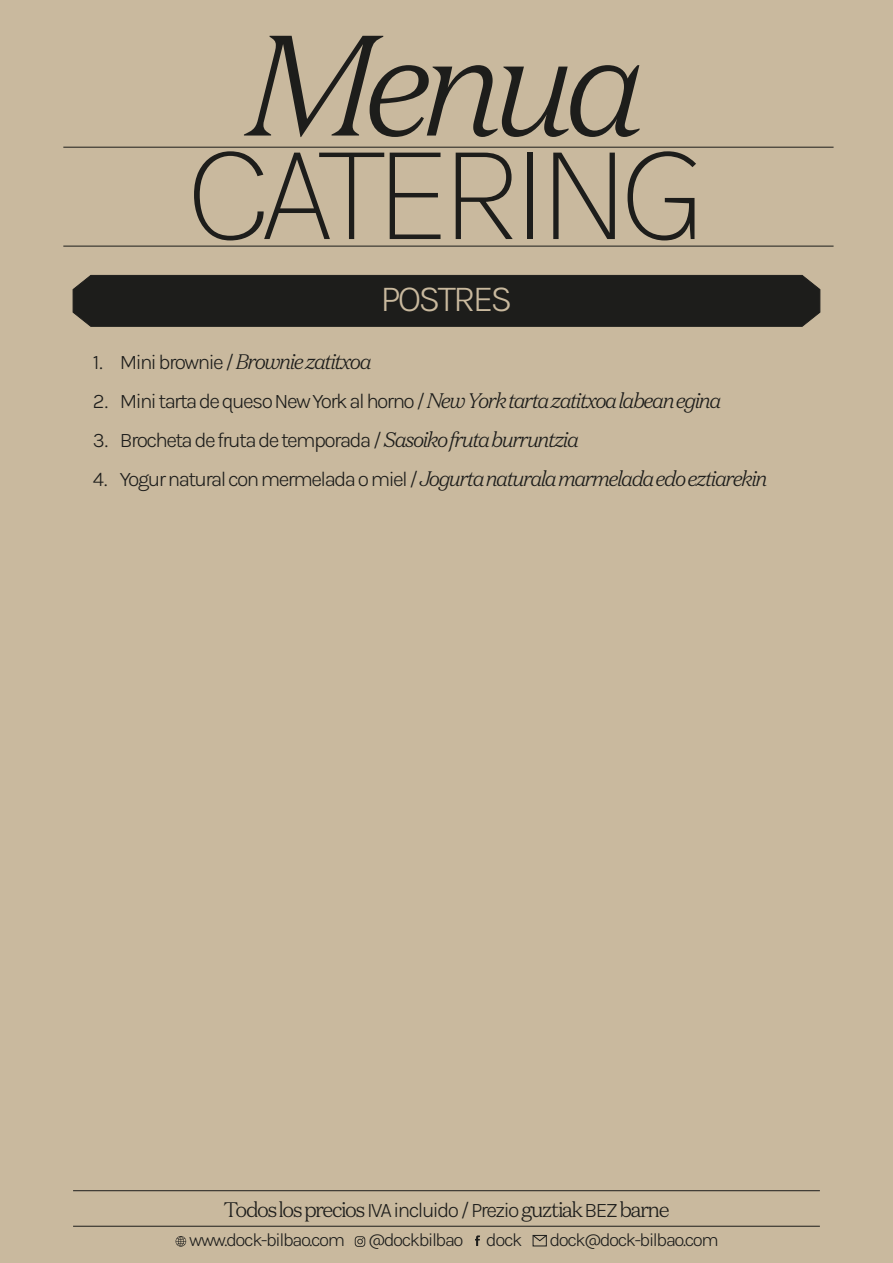
<style>
.page{position:relative;width:893px;height:1263px;background:#c9b99e}
.page>*{position:absolute;margin:0;border:0;box-sizing:border-box;transform-origin:0 0}
.t1{font:200 142.5px "Karla";letter-spacing:-.075em;color:#1d1d1b}
.t2{font:italic 300 142.5px "Domaine Text";letter-spacing:-.075em;color:#1d1d1b}
.t3{font:300 37.5px "Karla";letter-spacing:-.075em;color:#c9b99e}
.t4{font:300 21px "Karla";letter-spacing:-.075em;color:#1d1d1b}
.t5{font:italic 300 21px "Domaine Text";letter-spacing:-.075em;color:#1d1d1b}
.t6{font:300 21px "Domaine Text";letter-spacing:-.075em;color:#1d1d1b}
.t7{font:300 18.6px "Karla";letter-spacing:-.075em;color:#1d1d1b}
.s1{font-family:"Karla";font-style:normal}
.s2{font-family:"Domaine Text";font-style:italic}
.s3{font-family:"Karla"}
</style>
<div class="page">
<hr style="left:63px;top:246px;width:771px;height:1px;background:#1d1d1b">
<hr style="left:63px;top:147px;width:771px;height:1px;background:#1d1d1b">
<div style="left:72px;top:274px;width:749px;height:53px;background:#1d1d1b"></div>
<hr style="left:73px;top:1190px;width:747px;height:1px;background:#1d1d1b">
<hr style="left:73px;top:1226px;width:747px;height:1px;background:#1d1d1b">
<svg style="left:355px;top:1236px;width:10px;height:11px"></svg>
<svg style="left:176px;top:1236px;width:10px;height:10px"></svg>
<svg style="left:475px;top:1235px;width:5px;height:11px"></svg>
<div style="left:533px;top:1235px;width:14px;height:11px;border:1px solid #1d1d1b"></div>
<svg style="left:532px;top:1235px;width:15px;height:7px"></svg>
<h1 class="t2" style="left:247px;top:-4px;width:401px">Menua</h1>
<h1 class="t1" style="left:186px;top:108px;width:522px">CATERING</h1>
<h2 class="t3" style="left:380px;top:276px;width:134px">POSTRES</h2>
<p class="t5" style="left:93px;top:348px;width:280px"><span class="s1">1. Mini brownie /</span> Brownie zatitxoa</p>
<p class="t4" style="left:93px;top:388px;width:630px">2. Mini tarta de queso New York al horno / <span class="s2">New York tarta zatitxoa labean egina</span></p>
<p class="t4" style="left:93px;top:427px;width:488px">3. Brocheta de fruta de temporada / <span class="s2">Sasoiko fruta burruntzia</span></p>
<p class="t5" style="left:93px;top:465px;width:676px"><span class="s1">4. Yogur natural con mermelada o miel /</span> Jogurta naturala marmelada edo eztiarekin</p>
<p class="t6" style="left:223px;top:1196px;width:448px">Todos los precios <span class="s3">IVA incluido / Prezio</span> guztiak <span class="s3">BEZ</span> barne</p>
<p class="t7" style="left:189px;top:1229px;width:335px">www.dock-bilbao.com @dockbilbao dock</p>
<p class="t7" style="left:549px;top:1229px;width:171px">dock@dock-bilbao.com</p>
</div>
